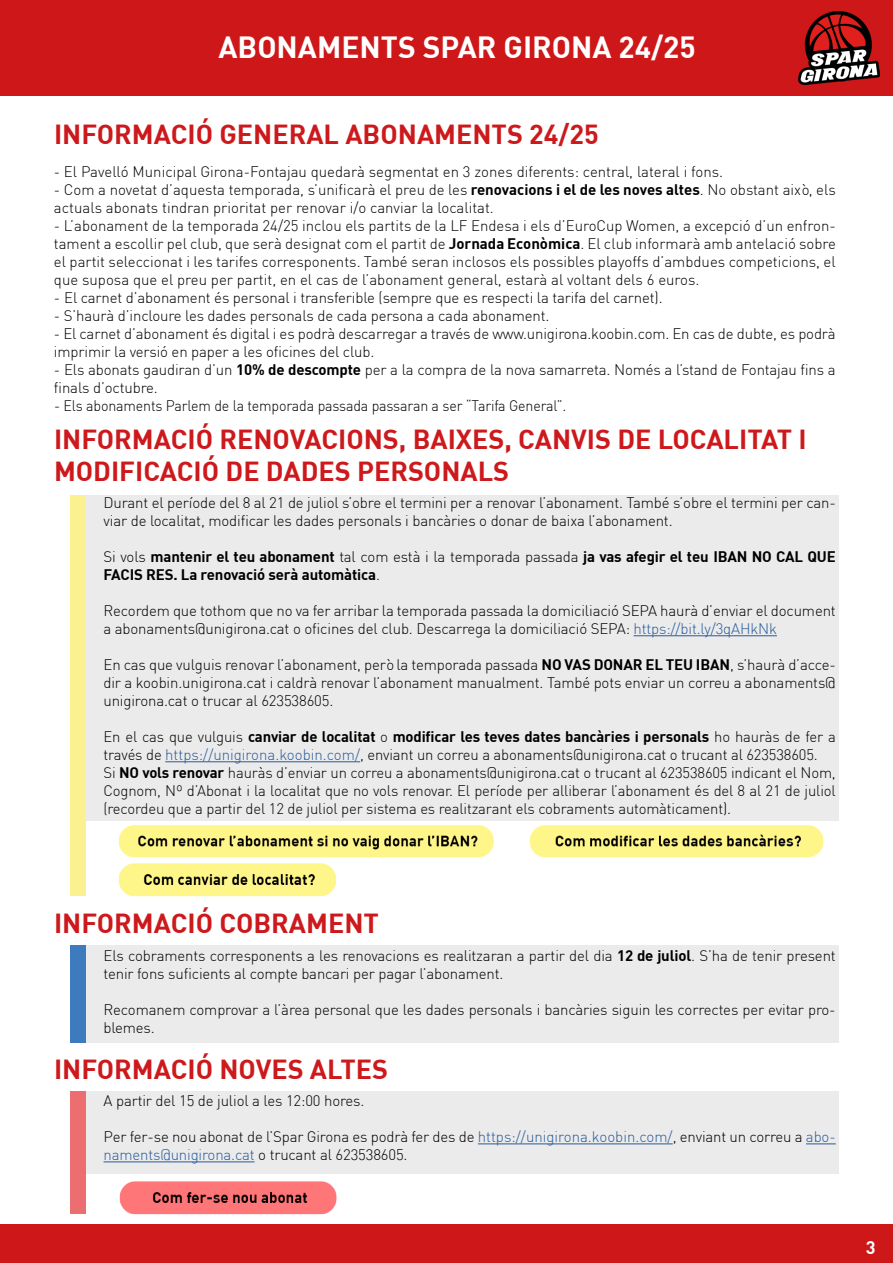
<style>
.page{position:relative;width:893px;height:1263px;background:#fff}
.page>*{position:absolute;margin:0;border:0;box-sizing:border-box;transform-origin:0 0}
.t1{font:700 30px "DIN";color:#fff}
.t2{font:700 27px/32.4px "DIN";color:#cd191c}
.t3{font:700 18px "DIN";color:#fff}
.t4{font:300 15px/18px "DIN";letter-spacing:-.01em;color:#000}
.t5{font:700 15px/18px "DIN";letter-spacing:-.01em;color:#000}
.t6{font:300 15px "DIN";letter-spacing:-.01em;color:#000;scale:.95 1}
.s1{font-weight:700}
.s2{font-weight:300}
.s3{color:#275b9b}
</style>
<div class="page">
<div style="left:0;top:1225px;width:893px;height:38px;background:#cd1719"></div>
<div style="left:0;top:0;width:893px;height:96px;background:#cd1719"></div>
<img style="left:798px;top:11px;width:82px;height:74px">
<div style="left:86px;top:495px;width:753px;height:326px;background:#ebebeb"></div>
<div style="left:70px;top:495px;width:16px;height:400px;background:#fcf191"></div>
<hr style="left:634px;top:635px;width:143px;height:1px;background:#275b9b">
<hr style="left:165px;top:761px;width:195px;height:1px;background:#275b9b">
<div style="left:86px;top:945px;width:753px;height:98px;background:#ebebeb"></div>
<div style="left:70px;top:945px;width:16px;height:98px;background:#3d7bbe"></div>
<div style="left:86px;top:1091px;width:753px;height:82px;background:#ebebeb"></div>
<div style="left:70px;top:1091px;width:16px;height:122px;background:#ed6e71"></div>
<hr style="left:478px;top:1143px;width:195px;height:1px;background:#275b9b">
<hr style="left:806px;top:1143px;width:30px;height:1px;background:#275b9b">
<hr style="left:104px;top:1161px;width:151px;height:1px;background:#275b9b">
<img style="left:118px;top:825px;width:706px;height:33px">
<img style="left:118px;top:863px;width:219px;height:34px">
<img style="left:119px;top:1181px;width:218px;height:34px">
<h1 class="t1" style="left:218px;top:28px;width:479px">ABONAMENTS SPAR GIRONA 24/25</h1>
<h2 class="t2" style="left:54px;top:117px;width:546px">INFORMACIÓ GENERAL ABONAMENTS 24/25</h2>
<p class="t4" style="left:54px;top:162px;width:671px">- El Pavelló Municipal Girona-Fontajau quedarà segmentat en 3 zones diferents: central, lateral i fons.</p>
<p class="t4" style="left:54px;top:180px;width:783px">- Com a novetat d’aquesta temporada, s’unificarà el preu de les <span class="s1">renovacions i el de les noves altes</span>. No obstant això, els actuals abonats tindran prioritat per renovar i/o canviar la localitat.</p>
<p class="t4" style="left:54px;top:216px;width:783px;text-align:justify">- L’abonament de la temporada 24/25 inclou els partits de la LF Endesa i els d’EuroCup Women, a excepció d’un enfron&shy;tament a escollir pel club, que serà designat com el partit de <span class="s1">Jornada Econòmica</span>. El club informarà amb antelació sobre el partit seleccionat i les tarifes corresponents. També seran inclosos els possibles playoffs d’ambdues competicions, el que suposa que el preu per partit, en el cas de l’abonament general, estarà al voltant dels 6 euros.</p>
<p class="t4" style="left:54px;top:288px;width:610px">- El carnet d’abonament és personal i transferible (sempre que es respecti la tarifa del carnet).</p>
<p class="t4" style="left:54px;top:306px;width:497px">- S’haurà d’incloure les dades personals de cada persona a cada abonament.</p>
<p class="t4" style="left:54px;top:324px;width:783px">- El carnet d’abonament és digital i es podrà descarregar a través de www.unigirona.koobin.com. En cas de dubte, es podrà imprimir la versió en paper a les oficines del club.</p>
<p class="t4" style="left:54px;top:360px;width:783px">- Els abonats gaudiran d’un <span class="s1">10% de descompte</span> per a la compra de la nova samarreta. Només a l’stand de Fontajau fins a finals d’octubre.</p>
<p class="t6" style="left:54px;top:396px;width:541px">- Els abonaments Parlem de la temporada passada passaran a ser “Tarifa General”.</p>
<h2 class="t2" style="left:54px;top:422px;width:754px">INFORMACIÓ RENOVACIONS, BAIXES, CANVIS DE LOCALITAT I<br>MODIFICACIÓ DE DADES PERSONALS</h2>
<p class="t4" style="left:104px;top:493px;width:734px">Durant el període del 8 al 21 de juliol s’obre el termini per a renovar l’abonament. També s’obre el termini per can&shy;viar de localitat, modificar les dades personals i bancàries o donar de baixa l’abonament.</p>
<p class="t5" style="left:104px;top:547px;width:734px"><span class="s2">Si vols</span> mantenir el teu abonament <span class="s2">tal com està i la temporada passada</span> ja vas afegir el teu IBAN NO CAL QUE<br>FACIS RES. La renovació serà automàtica<span class="s2">.</span></p>
<p class="t4" style="left:104px;top:601px;width:734px">Recordem que tothom que no va fer arribar la temporada passada la domiciliació SEPA haurà d’enviar el document a abonaments@unigirona.cat o oficines del club. Descarrega la domiciliació SEPA: <span class="s3">https://bit.ly/3qAHkNk</span></p>
<p class="t4" style="left:104px;top:655px;width:734px;text-align:justify">En cas que vulguis renovar l’abonament, però la temporada passada <span class="s1">NO VAS DONAR EL TEU IBAN</span>, s’haurà d’acce&shy;dir a koobin.unigirona.cat i caldrà renovar l’abonament manualment. També pots enviar un correu a abonaments@ unigirona.cat o trucar al 623538605.</p>
<p class="t4" style="left:104px;top:727px;width:734px">En el cas que vulguis <span class="s1">canviar de localitat</span> o <span class="s1">modificar les teves dates bancàries i personals</span> ho hauràs de fer a través de <span class="s3">https://unigirona.koobin.com/</span>, enviant un correu a abonaments@unigirona.cat o trucant al 623538605.<br>Si <span class="s1">NO vols renovar</span> hauràs d’enviar un correu a abonaments@unigirona.cat o trucant al 623538605 indicant el Nom, Cognom, Nº d’Abonat i la localitat que no vols renovar. El període per alliberar l’abonament és del 8 al 21 de juliol (recordeu que a partir del 12 de juliol per sistema es realitzarant els cobraments automàticament).</p>
<h2 class="t2" style="left:54px;top:905px;width:326px">INFORMACIÓ COBRAMENT</h2>
<p class="t4" style="left:104px;top:946px;width:734px">Els cobraments corresponents a les renovacions es realitzaran a partir del dia <span class="s1">12 de juliol</span>. S’ha de tenir present tenir fons suficients al compte bancari per pagar l’abonament.</p>
<p class="t4" style="left:104px;top:1000px;width:734px">Recomanem comprovar a l’àrea personal que les dades personals i bancàries siguin les correctes per evitar pro&shy;blemes.</p>
<h2 class="t2" style="left:54px;top:1052px;width:336px">INFORMACIÓ NOVES ALTES</h2>
<p class="t4" style="left:104px;top:1091px;width:262px">A partir del 15 de juliol a les 12:00 hores.</p>
<p class="t4" style="left:104px;top:1127px;width:734px">Per fer-se nou abonat de l’Spar Girona es podrà fer des de <span class="s3">https://unigirona.koobin.com/</span>, enviant un correu a <span class="s3">abo&shy;naments@unigirona.cat</span> o trucant al 623538605.</p>
<p class="t3" style="left:866px;top:1236px;width:11px">3</p>
</div>
